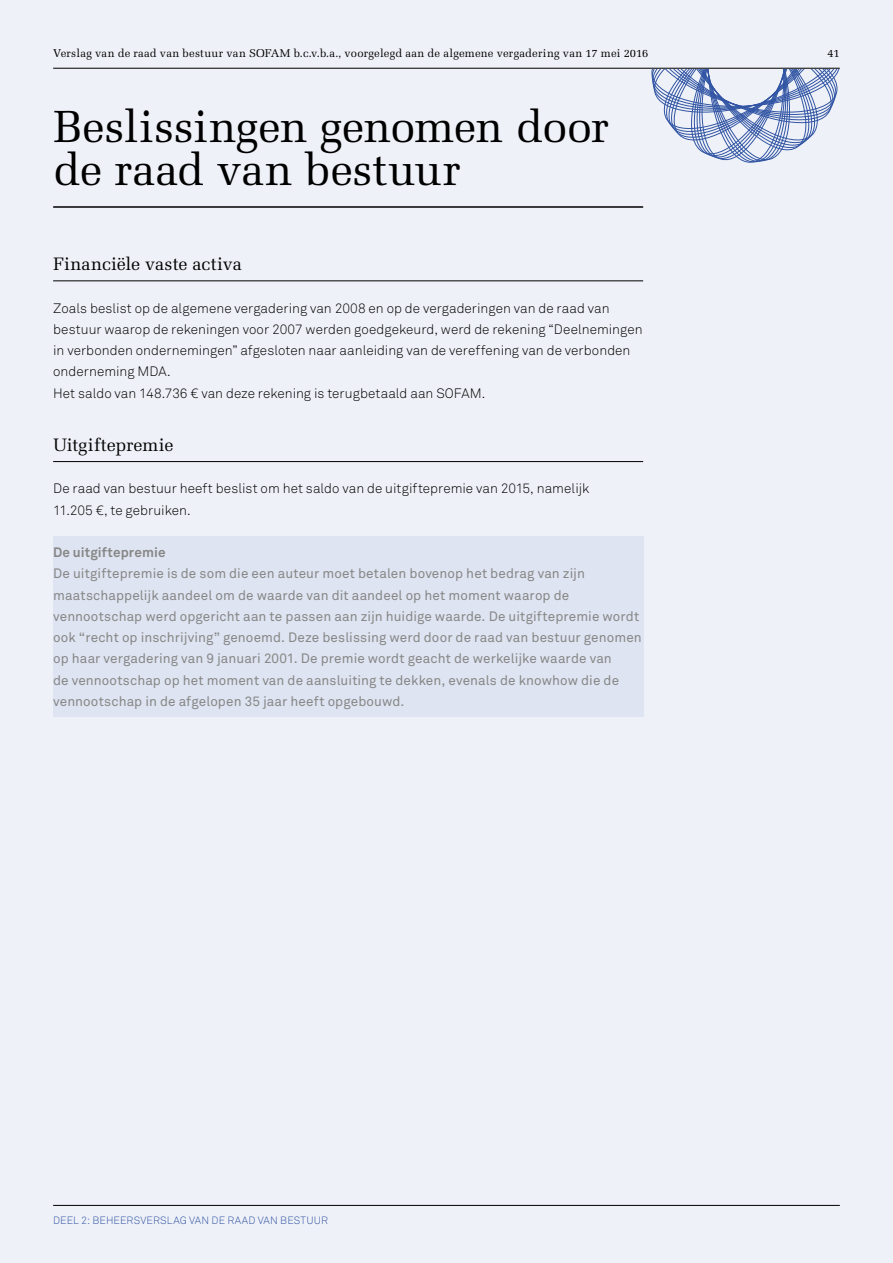
<style>
.page{position:relative;width:893px;height:1263px;background:#eff1f8}
.page>*{position:absolute;margin:0;border:0;box-sizing:border-box;transform-origin:0 0}
.t1{font:45px/42.5px "Melior";letter-spacing:-.01em;color:#000}
.t2{font:18px "Melior";letter-spacing:-.005em;color:#000}
.t3{font:13.5px/21.3px "Akkurat";letter-spacing:.005em;color:#878787}
.t4{font:300 13.5px/21.3px "Akkurat";letter-spacing:.005em;color:#000}
.t5{font:700 13.5px "Akkurat";letter-spacing:.01em;color:#878787}
.t6{font:11.25px "Melior";letter-spacing:.02em;color:#000}
.t7{font:300 10.5px "Akkurat";letter-spacing:.01em;color:#3155a4}
</style>
<div class="page">
<svg style="left:651px;top:69px;width:189px;height:94px"></svg>
<hr style="left:53px;top:1205px;width:787px;height:1px;background:#000">
<hr style="left:53px;top:68px;width:787px;height:1px;background:#000">
<div style="left:53px;top:536px;width:590px;height:180px;background:#dee4f1"></div>
<hr style="left:53px;top:206px;width:590px;height:2px;background:#000">
<hr style="left:53px;top:281px;width:590px;height:1px;background:#000">
<hr style="left:53px;top:461px;width:590px;height:1px;background:#000">
<p class="t6" style="left:53px;top:47px;width:597px">Verslag van de raad van bestuur van SOFAM b.c.v.b.a., voorgelegd aan de algemene vergadering van 17 mei 2016</p>
<h1 class="t1" style="left:53px;top:105px;width:557px">Beslissingen genomen door de raad van bestuur</h1>
<h2 class="t2" style="left:53px;top:253px;width:190px">Financiële vaste activa</h2>
<p class="t4" style="left:53px;top:297px;width:591px">Zoals beslist op de algemene vergadering van 2008 en op de vergaderingen van de raad van bestuur waarop de rekeningen voor 2007 werden goedgekeurd, werd de rekening “Deelnemingen in verbonden ondernemingen” afgesloten naar aanleiding van de vereffening van de verbonden onderneming MDA.<br>Het saldo van 148.736 € van deze rekening is terugbetaald aan SOFAM.</p>
<h2 class="t2" style="left:53px;top:434px;width:122px">Uitgiftepremie</h2>
<p class="t4" style="left:53px;top:478px;width:538px">De raad van bestuur heeft beslist om het saldo van de uitgiftepremie van 2015, namelijk<br>11.205 €, te gebruiken.</p>
<p class="t5" style="left:53px;top:544px;width:114px">De uitgiftepremie</p>
<p class="t3" style="left:53px;top:563px;width:590px">De uitgiftepremie is de som die een auteur moet betalen bovenop het bedrag van zijn maatschappelijk aandeel om de waarde van dit aandeel op het moment waarop de vennootschap werd opgericht aan te passen aan zijn huidige waarde. De uitgiftepremie wordt ook “recht op inschrijving” genoemd. Deze beslissing werd door de raad van bestuur genomen op haar vergadering van 9 januari 2001. De premie wordt geacht de werkelijke waarde van<br>de vennootschap op het moment van de aansluiting te dekken, evenals de knowhow die de vennootschap in de afgelopen 35 jaar heeft opgebouwd.</p>
<p class="t6" style="left:828px;top:47px;width:14px">41</p>
<p class="t7" style="left:53px;top:1213px;width:276px">DEEL 2: BEHEERSVERSLAG VAN DE RAAD VAN BESTUUR</p>
</div>
